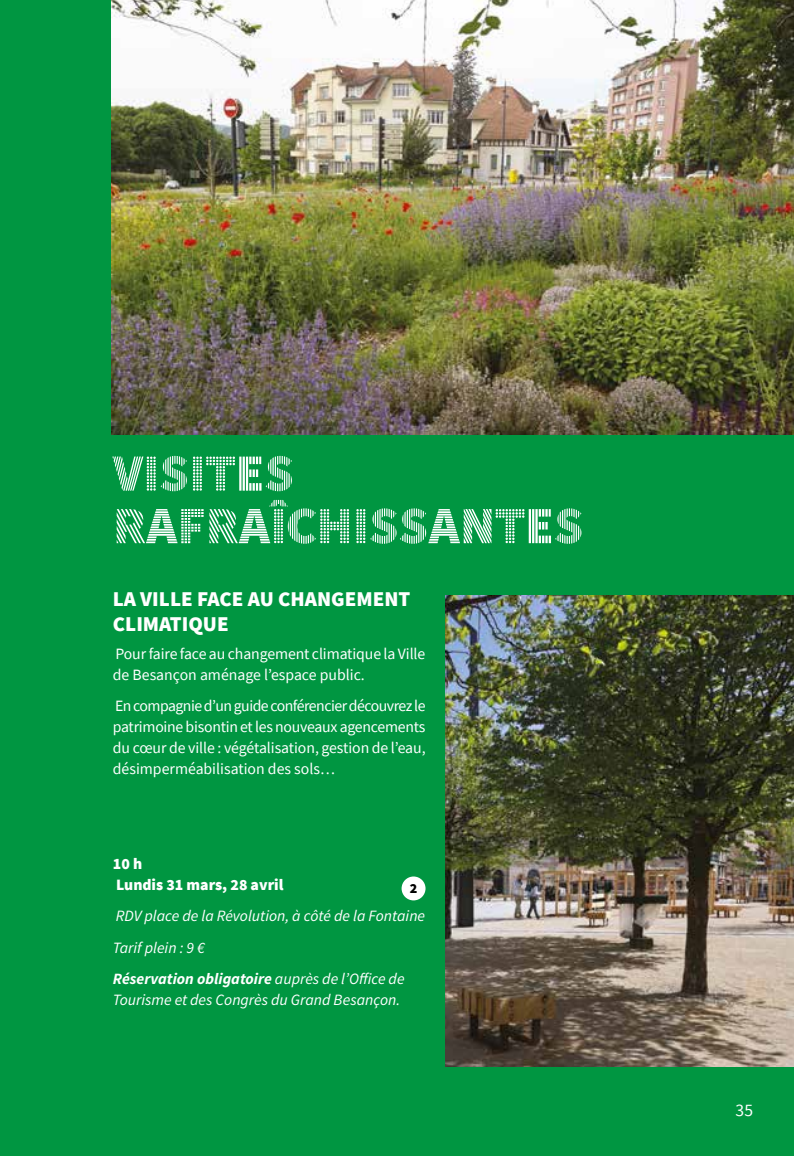
<style>
.page{position:relative;width:794px;height:1156px;background:#009641}
.page>*{position:absolute;margin:0;border:0;box-sizing:border-box;transform-origin:0 0}
.t1{font:900 52.5px/52.5px "Source Sans Pro DISPLAYV2";color:#fff}
.t2{font:900 21px/24.5px "Source Sans Pro";color:#fff}
.t3{font:17.5px "Source Sans Pro";color:#fff}
.t4{font:15.75px/21px "Source Sans Pro";letter-spacing:-.005em;color:#fff}
.t5{font:italic 15.75px/31.5px "Source Sans Pro";color:#fff}
.t6{font:900 15.75px/21px "Source Sans Pro";color:#fff}
.t7{font:900 14px "Source Sans Pro";color:#000}
.s1{font-weight:700}
</style>
<div class="page">
<img style="left:445px;top:595px;width:349px;height:472px">
<div style="left:401px;top:876px;width:24px;height:24px;background:#fff;border-radius:50%"></div>
<img style="left:112px;top:0;width:682px;height:434px">
<h1 class="t1" style="left:113px;top:449px;width:472px">VISITES<br>RAFRAÎCHISSANTES</h1>
<h2 class="t2" style="left:113px;top:586px;width:299px">LA VILLE FACE AU CHANGEMENT<br>CLIMATIQUE</h2>
<p class="t4" style="left:113px;top:643px;width:314px">Pour faire face au changement climatique la Ville de Besançon aménage l’espace public.</p>
<p class="t4" style="left:113px;top:695px;width:314px;text-align:justify">En compagnie d’un guide conférencier découvrez le patrimoine bisontin et les nouveaux agencements du cœur de ville : végétalisation, gestion de l’eau, désimperméabilisation des sols…</p>
<p class="t6" style="left:113px;top:853px;width:172px">10 h<br>Lundis 31 mars, 28 avril</p>
<p class="t5" style="left:113px;top:900px;width:314px">RDV place de la Révolution, à côté de la Fontaine<br>Tarif plein : 9 €<br><span class="s1">Réservation obligatoire</span> auprès de l’Office de</p>
<p class="t5" style="left:113px;top:984px;width:289px">Tourisme et des Congrès du Grand Besançon.</p>
<p class="t7" style="left:410px;top:878px;width:9px">2</p>
<p class="t3" style="left:735px;top:1099px;width:19px">35</p>
</div>
